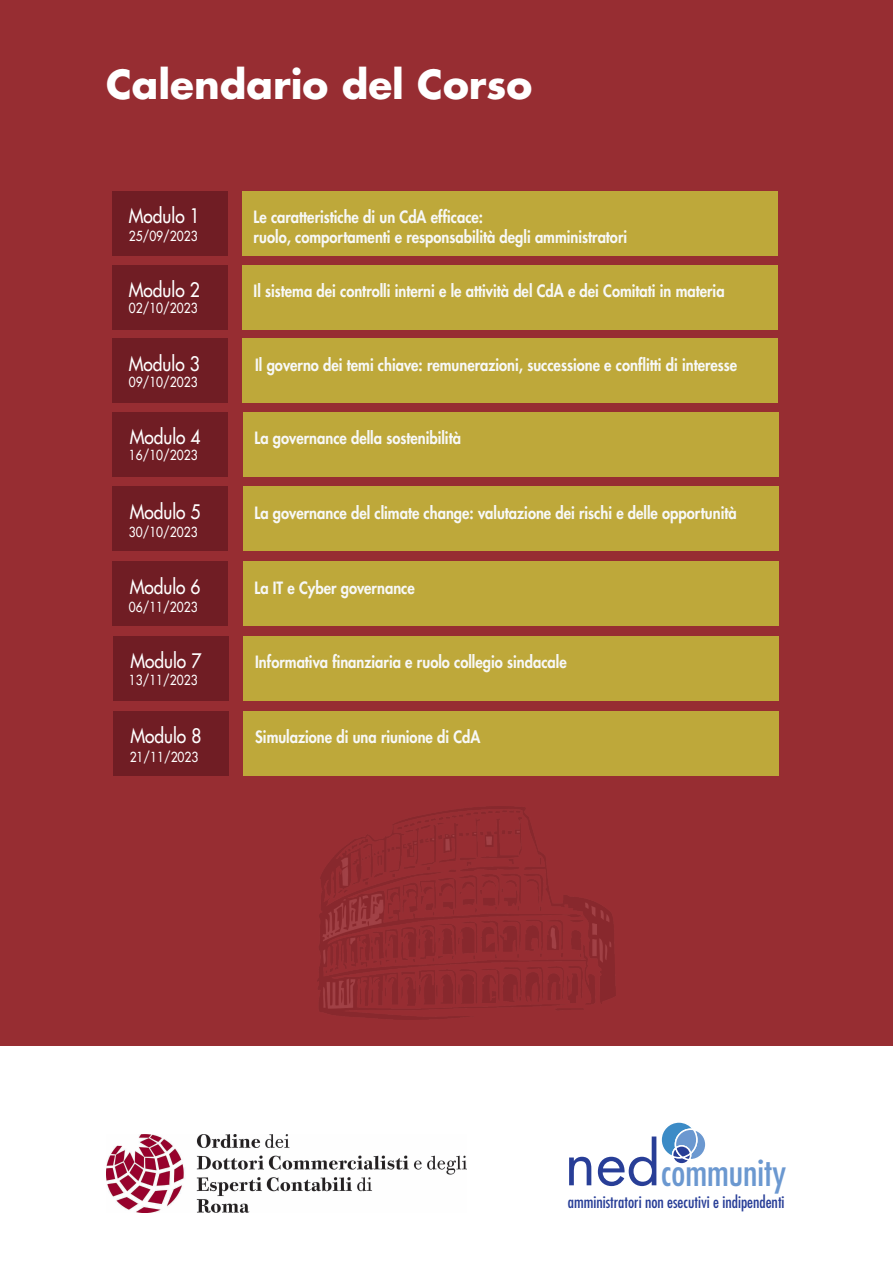
<style>
.page{position:relative;width:893px;height:1263px;background:#fff}
.page>*{position:absolute;margin:0;border:0;box-sizing:border-box;transform-origin:0 0}
.t1{font:59.1px "Futura Std";color:#283e97}
.t2{font:700 39px "Futura Std";color:#fff}
.t3{font:condensed 36.9px "Futura Std";color:#6b98d0}
.t4{font:500 19.5px "Futura Std";color:#fff;scale:.89 1}
.t5{font:800 16.5px/19.5px "Futura Std";color:#f7f8f7;scale:.89 1}
.t6{font:condensed 16.35px "Futura Std";color:#283e97}
.t7{font:500 13.5px "Futura Std";color:#fff;scale:.89 1}
</style>
<div class="page">
<div style="left:0;top:0;width:893px;height:1046px;background:#972d32"></div>
<img style="left:106px;top:1135px;width:360px;height:77px">
<svg style="left:661px;top:1122px;width:45px;height:42px"></svg>
<div style="left:112px;top:191px;width:115px;height:65px;background:#701d24"></div>
<div style="left:242px;top:191px;width:536px;height:65px;background:#bea83a"></div>
<div style="left:112px;top:265px;width:115px;height:65px;background:#701d24"></div>
<div style="left:242px;top:265px;width:536px;height:65px;background:#bea83a"></div>
<div style="left:112px;top:338px;width:115px;height:65px;background:#701d24"></div>
<div style="left:242px;top:338px;width:536px;height:65px;background:#bea83a"></div>
<div style="left:113px;top:412px;width:115px;height:64px;background:#701d24"></div>
<div style="left:243px;top:412px;width:535px;height:64px;background:#bea83a"></div>
<div style="left:113px;top:486px;width:115px;height:65px;background:#701d24"></div>
<div style="left:243px;top:486px;width:535px;height:65px;background:#bea83a"></div>
<div style="left:113px;top:561px;width:115px;height:65px;background:#701d24"></div>
<div style="left:243px;top:561px;width:535px;height:65px;background:#bea83a"></div>
<div style="left:114px;top:636px;width:115px;height:65px;background:#701d24"></div>
<div style="left:243px;top:636px;width:536px;height:65px;background:#bea83a"></div>
<div style="left:114px;top:711px;width:115px;height:65px;background:#701d24"></div>
<div style="left:243px;top:711px;width:536px;height:65px;background:#bea83a"></div>
<img style="left:318px;top:806px;width:297px;height:213px">
<h2 class="t2" style="left:106px;top:58px;width:428px">Calendario del Corso</h2>
<p class="t4" style="left:129px;top:204px;width:81px">Modulo 1</p>
<p class="t5" style="left:254px;top:207px;width:421px">Le caratteristiche di un CdA efficace:<br>ruolo, comportamenti e responsabilità degli amministratori</p>
<p class="t4" style="left:129px;top:278px;width:81px">Modulo 2</p>
<p class="t7" style="left:129px;top:227px;width:79px">25/09/2023</p>
<p class="t5" style="left:254px;top:281px;width:531px">Il sistema dei controlli interni e le attività del CdA e dei Comitati in materia</p>
<p class="t7" style="left:129px;top:299px;width:79px">02/10/2023</p>
<p class="t4" style="left:129px;top:351px;width:81px">Modulo 3</p>
<p class="t7" style="left:129px;top:374px;width:79px">09/10/2023</p>
<p class="t5" style="left:255px;top:355px;width:543px">Il governo dei temi chiave: remunerazioni, successione e conflitti di interesse</p>
<p class="t4" style="left:130px;top:424px;width:81px">Modulo 4</p>
<p class="t5" style="left:254px;top:428px;width:234px">La governance della sostenibilità</p>
<p class="t7" style="left:129px;top:446px;width:79px">16/10/2023</p>
<p class="t4" style="left:130px;top:499px;width:81px">Modulo 5</p>
<p class="t5" style="left:254px;top:503px;width:543px">La governance del climate change: valutazione dei rischi e delle opportunità</p>
<p class="t7" style="left:129px;top:523px;width:79px">30/10/2023</p>
<p class="t4" style="left:130px;top:574px;width:81px">Modulo 6</p>
<p class="t5" style="left:254px;top:578px;width:182px">La IT e Cyber governance</p>
<p class="t7" style="left:129px;top:599px;width:79px">06/11/2023</p>
<p class="t4" style="left:130px;top:649px;width:81px">Modulo 7</p>
<p class="t5" style="left:255px;top:652px;width:351px">Informativa finanziaria e ruolo collegio sindacale</p>
<p class="t7" style="left:129px;top:672px;width:79px">13/11/2023</p>
<p class="t4" style="left:130px;top:724px;width:81px">Modulo 8</p>
<p class="t5" style="left:255px;top:727px;width:255px">Simulazione di una riunione di CdA</p>
<p class="t7" style="left:130px;top:749px;width:79px">21/11/2023</p>
<h1 class="t1" style="left:565px;top:1126px;width:98px">ned</h1>
<h3 class="t3" style="left:661px;top:1150px;width:126px">community</h3>
<p class="t6" style="left:568px;top:1192px;width:218px">amministratori non esecutivi e indipendenti</p>
</div>
